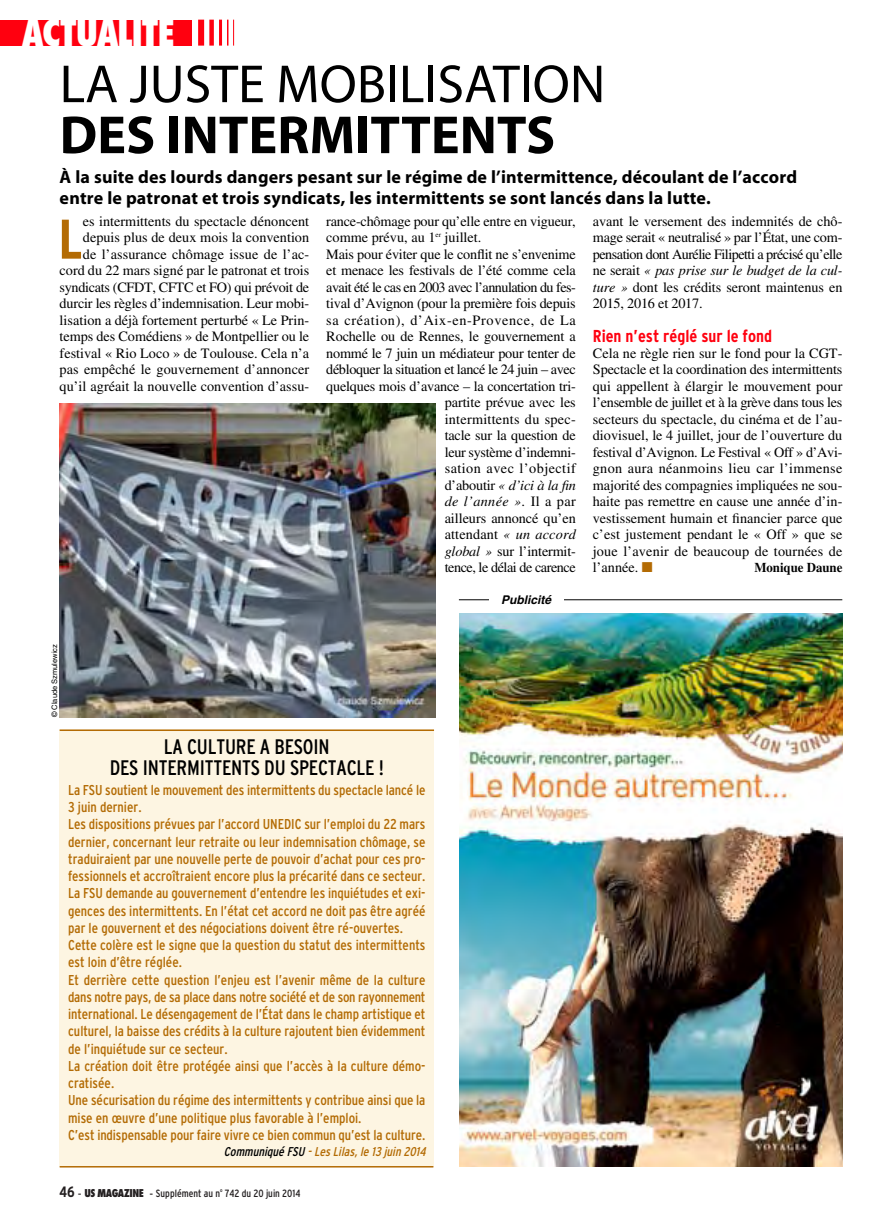
<style>
.page{position:relative;width:893px;height:1220px;background:#fff}
.page>*{position:absolute;margin:0;border:0;box-sizing:border-box;transform-origin:0 0}
.t1{font:700 condensed 55.65px "Interstate";color:#b36b04}
.t2{font:54px "Myriad";color:#000}
.t3{font:700 54px "Myriad";color:#000}
.t4{font:800 condensed 36px "Futura";letter-spacing:-.04em;color:#fff}
.t5{font:condensed 21px/21px "Interstate";letter-spacing:-.01em;color:#000;text-align:center}
.t6{font:700 18px/21px "Myriad";letter-spacing:.01em;color:#000}
.t7{font:700 condensed 17.25px "Interstate";color:#ff000f}
.t8{font:14.25px/16.5px "Times";letter-spacing:-.005em;color:#000;text-align:justify}
.t9{font:condensed 14.25px/17.2px "Interstate";color:#b36b04}
.t10{font:14.25px "Times";letter-spacing:-.04em;color:#000}
.t11{font:14.25px "Times";letter-spacing:-.025em;color:#000}
.t12{font:italic 14.25px "Times";letter-spacing:.025em;color:#000}
.t13{font:14.25px "Times";letter-spacing:.045em;color:#000}
.t14{font:14.25px "Times";letter-spacing:-.03em;color:#000}
.t15{font:14.25px "Times";letter-spacing:.015em;color:#000}
.t16{font:14.25px "Times";letter-spacing:.03em;color:#000}
.t17{font:700 13.5px "Times";color:#000;scale:.95 1}
.t18{font:italic condensed 12.75px "Interstate";color:#b36b04}
.t19{font:italic 700 12px "Helvetica";color:#000}
.t20{font:condensed 10.5px "Interstate";color:#231f20}
.t21{font:7.5px "Helvetica";color:#000}
.s1{font-style:normal}
.s2{font-style:italic}
.s3{color:#b36b04}
.s4{color:#000}
.s5{font-weight:700;font-size:15px}
.s6{font-stretch:normal}
.s7{font-family:"Futura";font-weight:800}
</style>
<div class="page">
<img style="left:459px;top:613px;width:383px;height:553px">
<hr style="left:459px;top:599px;width:383px;height:1px;background:#000">
<div style="left:489px;top:595px;width:74px;height:11px;background:#fff"></div>
<img style="left:60px;top:404px;width:375px;height:313px">
<div style="left:60px;top:729px;width:374px;height:437px;background:#fdf5e2"></div>
<hr style="left:60px;top:729px;width:374px;height:2px;background:#b36b04">
<hr style="left:60px;top:1166px;width:373px;height:1px;background:#b36b04">
<div style="left:1px;top:20px;width:191px;height:26px;background:#ff000f"></div>
<div style="left:198px;top:20px;width:6px;height:26px;background:#ff000f"></div>
<div style="left:209px;top:20px;width:5px;height:26px;background:#ff000f"></div>
<hr style="left:219px;top:20px;width:3px;height:26px;background:#ff000f">
<svg style="left:227px;top:20px;width:7px;height:26px"></svg>
<h3 class="t4" style="left:22px;top:17px;width:155px">ACTUALITÉ</h3>
<h2 class="t2" style="left:60px;top:64px;width:547px">LA JUSTE MOBILISATION</h2>
<h2 class="t3" style="left:60px;top:115px;width:497px">DES INTERMITTENTS</h2>
<p class="t6" style="left:60px;top:168px;width:739px">À la suite des lourds dangers pesant sur le régime de l’intermittence, découlant de l’accord entre le patronat et trois syndicats, les intermittents se sont lancés dans la lutte.</p>
<p class="t8" style="left:60px;top:214px;width:251px;text-align:right">es intermittents du spectacle dénoncent depuis plus de deux mois la convention<br>de l’assurance chômage issue de l’ac&shy;cord du 22 mars signé par le patronat et trois syndicats (CFDT, CFTC et FO) qui prévoit de durcir les règles d’indemnisation. Leur mobi&shy;lisation a déjà fortement perturbé « Le Prin&shy;temps des Comédiens » de Montpellier ou le festival « Rio Loco » de Toulouse. Cela n’a pas empêché le gouvernement d’annoncer qu’il agréait la nouvelle convention d’assu-</p>
<p class="t8" style="left:326px;top:214px;width:251px">rance-chômage pour qu’elle entre en vigueur,</p>
<h1 class="t1" style="left:58px;top:218px;width:26px">L</h1>
<p class="t8" style="left:326px;top:231px;width:157px">comme prévu, au 1<sup>er</sup> juillet.</p>
<p class="t8" style="left:326px;top:247px;width:251px">Mais pour éviter que le conflit ne s’envenime</p>
<p class="t8" style="left:326px;top:264px;width:251px">et menace les festivals de l’été comme cela</p>
<p class="t10" style="left:326px;top:282px;width:251px">avait été le cas en 2003 avec l’annulation du fes-</p>
<p class="t8" style="left:326px;top:297px;width:251px">tival d’Avignon (pour la première fois depuis</p>
<p class="t13" style="left:326px;top:315px;width:251px">sa création), d’Aix-en-Provence, de La</p>
<p class="t8" style="left:326px;top:330px;width:251px">Rochelle ou de Rennes, le gouvernement a</p>
<p class="t8" style="left:326px;top:346px;width:251px">nommé le 7 juin un médiateur pour tenter de</p>
<p class="t11" style="left:326px;top:364px;width:251px">débloquer la situation et lancé le 24 juin – avec</p>
<p class="t8" style="left:326px;top:379px;width:251px">quelques mois d’avance – la concertation tri-</p>
<p class="t8" style="left:444px;top:396px;width:133px">partite prévue avec les</p>
<p class="t15" style="left:444px;top:414px;width:133px">intermittents du spec-</p>
<p class="t8" style="left:444px;top:429px;width:133px">tacle sur la question de</p>
<p class="t8" style="left:444px;top:445px;width:133px">leur système d’indemni-</p>
<p class="t16" style="left:444px;top:463px;width:133px">sation avec l’objectif</p>
<p class="t12" style="left:444px;top:480px;width:133px"><span class="s1">d’aboutir</span> « d’ici à la fin</p>
<p class="t12" style="left:444px;top:496px;width:133px">de l’année »<span class="s1">. Il a par</span></p>
<p class="t8" style="left:444px;top:511px;width:133px">ailleurs annoncé qu’en</p>
<p class="t8" style="left:444px;top:528px;width:133px">attendant <span class="s2">« un accord</span></p>
<p class="t8" style="left:444px;top:544px;width:133px"><span class="s2">global »</span> sur l’intermit-</p>
<p class="t14" style="left:444px;top:562px;width:133px">tence, le délai de carence</p>
<p class="t19" style="left:501px;top:595px;width:52px">Publicité</p>
<p class="t8" style="left:593px;top:214px;width:251px">avant le versement des indemnités de chô&shy;mage serait « neutralisé » par l’État, une com&shy;pensation dont Aurélie Filipetti a précisé qu’elle ne serait <span class="s2">« pas prise sur le budget de la cul&shy;ture »</span> dont les crédits seront maintenus en 2015, 2016 et 2017.</p>
<p class="t7" style="left:593px;top:330px;width:181px">Rien n’est réglé sur le fond</p>
<p class="t8" style="left:593px;top:346px;width:251px">Cela ne règle rien sur le fond pour la CGT-Spectacle et la coordination des intermittents qui appellent à élargir le mouvement pour l’ensemble de juillet et à la grève dans tous les secteurs du spectacle, du cinéma et de l’au&shy;diovisuel, le 4 juillet, jour de l’ouverture du festival d’Avignon. Le Festival « Off » d’Avi&shy;gnon aura néanmoins lieu car l’immense majorité des compagnies impliquées ne sou&shy;haite pas remettre en cause une année d’in&shy;vestissement humain et financier parce que c’est justement pendant le « Off » que se joue l’avenir de beaucoup de tournées de l’année. <span class="s3">■</span></p>
<p class="t17" style="left:754px;top:563px;width:94px">Monique Daune</p>
<p class="t21" style="left:52px;top:717px;width:75px;rotate:-90deg">© Claude Szmulewicz</p>
<h3 class="t5" style="left:110px;top:738px;width:276px">LA CULTURE A BESOIN<br>DES INTERMITTENTS DU SPECTACLE !</h3>
<p class="t9" style="left:68px;top:782px;width:359px">La FSU soutient le mouvement des intermittents du spectacle lancé le 3 juin dernier.<br>Les dispositions prévues par l’accord UNEDIC sur l’emploi du 22 mars dernier, concernant leur retraite ou leur indemnisation chômage, se traduiraient par une nouvelle perte de pouvoir d’achat pour ces pro&shy;fessionnels et accroîtraient encore plus la précarité dans ce secteur.<br>La FSU demande au gouvernement d’entendre les inquiétudes et exi&shy;gences des intermittents. En l’état cet accord ne doit pas être agréé par le gouvernent et des négociations doivent être ré-ouvertes.<br>Cette colère est le signe que la question du statut des intermittents est loin d’être réglée.<br>Et derrière cette question l’enjeu est l’avenir même de la culture dans notre pays, de sa place dans notre société et de son rayonnement international. Le désengagement de l’État dans le champ artistique et culturel, la baisse des crédits à la culture rajoutent bien évidemment de l’inquiétude sur ce secteur.<br>La création doit être protégée ainsi que l’accès à la culture démo&shy;cratisée.<br>Une sécurisation du régime des intermittents y contribue ainsi que la mise en œuvre d’une politique plus favorable à l’emploi.<br>C’est indispensable pour faire vivre ce bien commun qu’est la culture.</p>
<p class="t18" style="left:224px;top:1146px;width:206px"><span class="s4">Communiqué FSU</span> -Les Lilas,le 13 juin 2014</p>
<p class="t20" style="left:60px;top:1189px;width:242px"><span class="s5">46</span> <span class="s6">-</span> <span class="s7">US MAGAZINE</span> <span class="s6">-</span> Supplément au n<sup>o</sup> 742 du 20 juin 2014</p>
</div>
